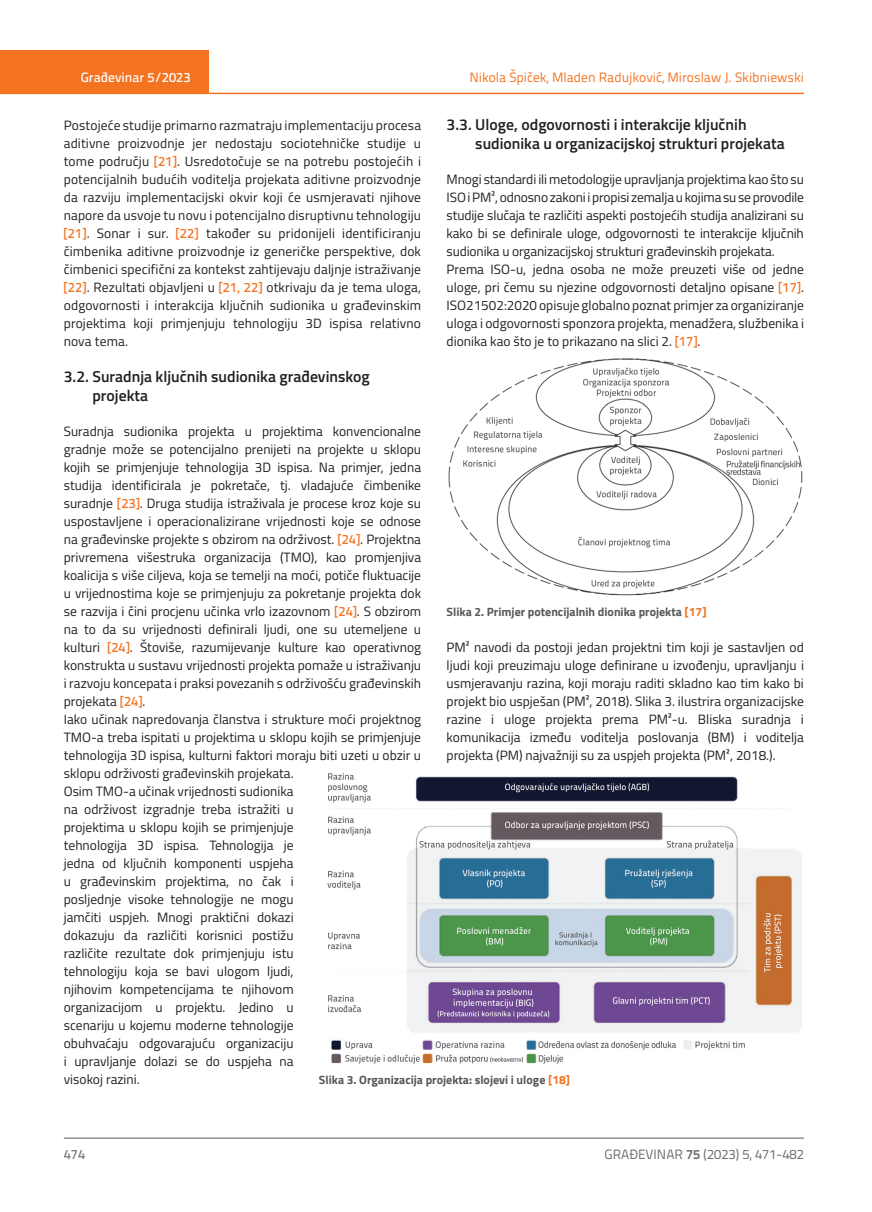
<style>
.page{position:relative;width:872px;height:1212px;background:#fff}
.page>*{position:absolute;margin:0;border:0;box-sizing:border-box;transform-origin:0 0}
.t1{font:600 15.75px/19.5px "Titillium";color:#231f20}
.t2{font:13.5px/18px "Titillium";color:#231f20;text-align:justify}
.t3{font:13.5px "Titillium Text 22 L";color:#f47321}
.t4{font:13.5px "Titillium Text 22 L";color:#6c6d70}
.t5{font:500 13.5px "Titillium Text 22 L";color:#fff}
.t6{font:500 13.5px "Titillium Text 22 L";color:#787a7d}
.t7{font:700 12px "Titillium";color:#57585a}
.s1{font-family:"Titillium Text 22 L";font-weight:500;color:#f47321}
.s2{color:#f47321}
.s3{font-weight:700}
</style>
<div class="page">
<div style="left:0;top:50px;width:208px;height:44px;background:#f47321"></div>
<hr style="left:0;top:93px;width:804px;height:1px;background:#f47321">
<hr style="left:64px;top:1138px;width:740px;height:1px;background:#57585a">
<img style="left:448px;top:358px;width:355px;height:238px">
<img style="left:327px;top:773px;width:475px;height:291px">
<p class="t5" style="left:81px;top:67px;width:111px">Građevinar 5/2023</p>
<p class="t3" style="left:469px;top:68px;width:336px">Nikola Špiček, Mladen Radujković, Miroslaw J. Skibniewski</p>
<p class="t1" style="left:475px;top:114px;width:311px;text-indent:-29px">3.3. Uloge, odgovornosti i interakcije ključnih sudionika u organizacijskoj strukturi projekata</p>
<p class="t2" style="left:446px;top:169px;width:359px;text-align:left">Mnogi standardi ili metodologije upravljanja projektima kao što su ISO i PM², odnosno zakoni i propisi zemalja u kojima su se provodile studije slučaja te različiti aspekti postojećih studija analizirani su kako bi se definirale uloge, odgovornosti te interakcije ključnih sudionika u organizacijskoj strukturi građevinskih projekata.<br>Prema ISO-u, jedna osoba ne može preuzeti više od jedne uloge, pri čemu su njezine odgovornosti detaljno opisane <span class="s1">[17]</span>.<br>ISO21502:2020 opisuje globalno poznat primjer za organiziranje uloga i odgovornosti sponzora projekta, menadžera, službenika i dionika kao što je to prikazano na slici 2. <span class="s1">[17]</span>.</p>
<p class="t2" style="left:64px;top:115px;width:359px">Postojeće studije primarno razmatraju implementaciju procesa aditivne proizvodnje jer nedostaju sociotehničke studije u tome području <span class="s1">[21]</span>. Usredotočuje se na potrebu postojećih i potencijalnih budućih voditelja projekata aditivne proizvodnje da razviju implementacijski okvir koji će usmjeravati njihove napore da usvoje tu novu i potencijalno disruptivnu tehnologiju <span class="s1">[21]</span>. Sonar i sur. <span class="s1">[22]</span> također su pridonijeli identificiranju čimbenika aditivne proizvodnje iz generičke perspektive, dok čimbenici specifični za kontekst zahtijevaju daljnje istraživanje <span class="s1">[22]</span>. Rezultati objavljeni u <span class="s1">[21, 22]</span> otkrivaju da je tema uloga, odgovornosti i interakcija ključnih sudionika u građevinskim projektima koji primjenjuju tehnologiju 3D ispisa relativno nova tema.</p>
<p class="t1" style="left:92px;top:366px;width:279px;text-indent:-29px">3.2. Suradnja ključnih sudionika građevinskog projekta</p>
<p class="t2" style="left:64px;top:421px;width:359px;text-align:left">Suradnja sudionika projekta u projektima konvencionalne gradnje može se potencijalno prenijeti na projekte u sklopu kojih se primjenjuje tehnologija 3D ispisa. Na primjer, jedna studija identificirala je pokretače, tj. vladajuće čimbenike suradnje <span class="s1">[23]</span>. Druga studija istraživala je procese kroz koje su uspostavljene i operacionalizirane vrijednosti koje se odnose na građevinske projekte s obzirom na održivost. <span class="s1">[24]</span>. Projektna privremena višestruka organizacija (TMO), kao promjenjiva koalicija s više ciljeva, koja se temelji na moći, potiče fluktuacije u vrijednostima koje se primjenjuju za pokretanje projekta dok se razvija i čini procjenu učinka vrlo izazovnom <span class="s1">[24]</span>. S obzirom na to da su vrijednosti definirali ljudi, one su utemeljene u kulturi <span class="s1">[24]</span>. Štoviše, razumijevanje kulture kao operativnog konstrukta u sustavu vrijednosti projekta pomaže u istraživanju i razvoju koncepata i praksi povezanih s održivošću građevinskih projekata <span class="s1">[24]</span>.<br>Iako učinak napredovanja članstva i strukture moći projektnog TMO-a treba ispitati u projektima u sklopu kojih se primjenjuje tehnologija 3D ispisa, kulturni faktori moraju biti uzeti u obzir u sklopu održivosti građevinskih projekata.<br>Osim TMO-a učinak vrijednosti sudionika<br>na održivost izgradnje treba istražiti u<br>projektima u sklopu kojih se primjenjuje<br>tehnologija 3D ispisa. Tehnologija je<br>jedna od ključnih komponenti uspjeha<br>u građevinskim projektima, no čak i<br>posljednje visoke tehnologije ne mogu<br>jamčiti uspjeh. Mnogi praktični dokazi<br>dokazuju da različiti korisnici postižu<br>različite rezultate dok primjenjuju istu<br>tehnologiju koja se bavi ulogom ljudi,<br>njihovim kompetencijama te njihovom<br>organizacijom u projektu. Jedino u<br>scenariju u kojemu moderne tehnologije<br>obuhvaćaju odgovarajuću organizaciju<br>i upravljanje dolazi se do uspjeha na<br>visokoj razini.</p>
<p class="t7" style="left:446px;top:603px;width:261px">Slika 2. Primjer potencijalnih dionika projekta <span class="s2">[17]</span></p>
<p class="t2" style="left:446px;top:638px;width:359px">PM² navodi da postoji jedan projektni tim koji je sastavljen od ljudi koji preuzimaju uloge definirane u izvođenju, upravljanju i usmjeravanju razina, koji moraju raditi skladno kao tim kako bi projekt bio uspješan (PM², 2018). Slika 3. ilustrira organizacijske razine i uloge projekta prema PM²-u. Bliska suradnja i komunikacija između voditelja poslovanja (BM) i voditelja projekta (PM) najvažniji su za uspjeh projekta (PM², 2018.).</p>
<p class="t7" style="left:319px;top:1071px;width:252px">Slika 3. Organizacija projekta: slojevi i uloge <span class="s2">[18]</span></p>
<p class="t6" style="left:64px;top:1144px;width:23px">474</p>
<p class="t4" style="left:604px;top:1144px;width:201px">GRAĐEVINAR <span class="s3">75</span> (2023) 5, 471-482</p>
</div>
